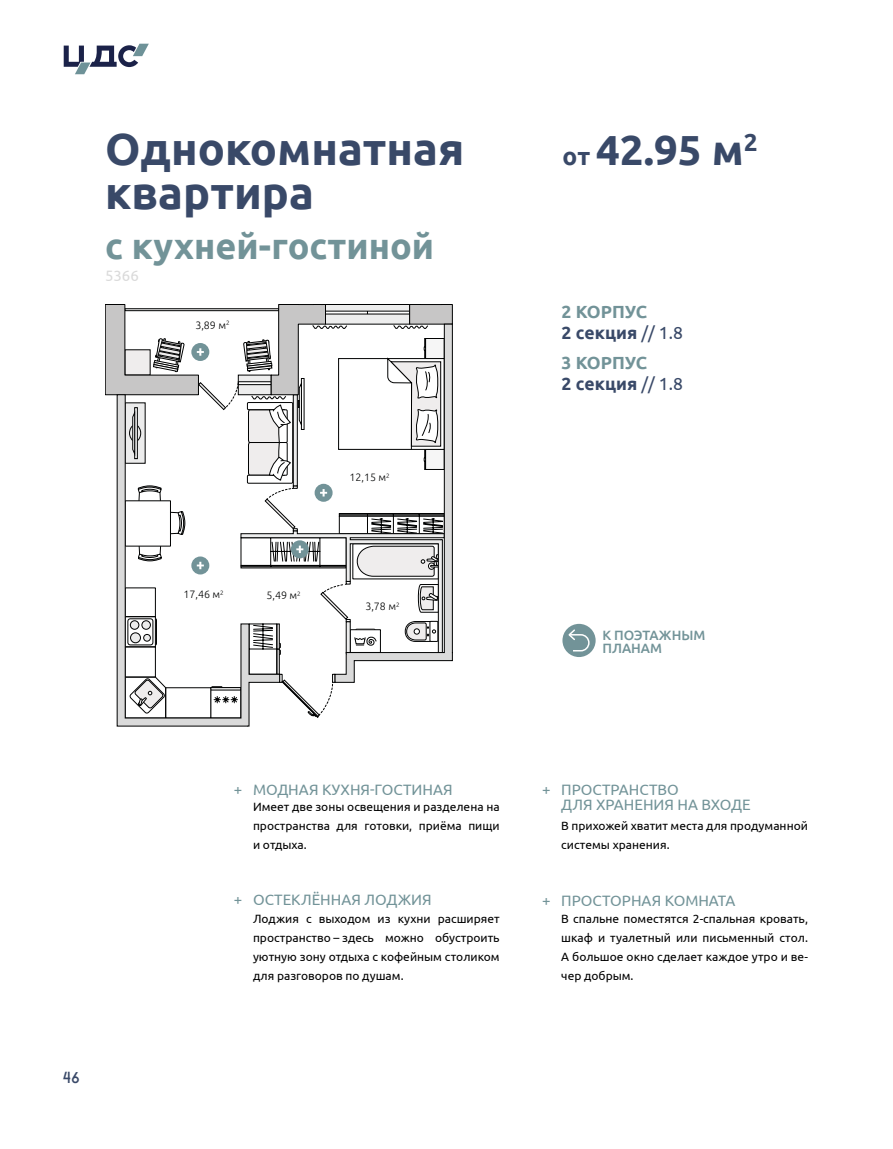
<style>
.page{position:relative;width:893px;height:1149px;background:#fff}
.page>*{position:absolute;margin:0;border:0;box-sizing:border-box;transform-origin:0 0}
.t1{font:700 45px/43.5px "Ubuntu";color:#394968}
.t2{font:700 42px "Ubuntu";color:#394968}
.t3{font:700 36px "Ubuntu";color:#729398}
.t4{font:700 17.55px/21px "Ubuntu";color:#729398}
.t5{font:15px/15px "Ubuntu";color:#729398}
.t6{font:15px "Ubuntu";color:#dadada}
.t7{font:500 13.5px/13.5px "Ubuntu";color:#729398}
.t8{font:13.5px "Minsk";color:#394968}
.t9{font:12px/18.8px "Ubuntu";color:#000;text-align:justify}
.t10{font:300 10.65px "Ubuntu";color:#010202}
.s1{font-size:24.45px}
.s2{color:#394968}
.s3{font-weight:400;color:#394968}
</style>
<div class="page">
<svg style="left:105px;top:304px;width:348px;height:414px"></svg>
<svg style="left:562px;top:623px;width:34px;height:34px"></svg>
<svg style="left:567px;top:628px;width:23px;height:24px"></svg>
<svg style="left:64px;top:44px;width:85px;height:30px"></svg>
<h1 class="t1" style="left:105px;top:127px;width:361px">Однокомнатная квартира</h1>
<h3 class="t3" style="left:105px;top:224px;width:331px">с кухней-гостиной</h3>
<p class="t6" style="left:105px;top:266px;width:35px">5366</p>
<p class="t10" style="left:195px;top:318px;width:36px">3,89 м<sup>2</sup></p>
<p class="t10" style="left:183px;top:587px;width:42px">17,46 м<sup>2</sup></p>
<p class="t10" style="left:266px;top:588px;width:36px">5,49 м<sup>2</sup></p>
<p class="t10" style="left:349px;top:470px;width:42px">12,15 м<sup>2</sup></p>
<p class="t10" style="left:365px;top:599px;width:36px">3,78 м<sup>2</sup></p>
<h2 class="t2" style="left:562px;top:125px;width:197px"><span class="s1">от</span> 42.95 м<sup>2</sup></h2>
<h3 class="t4" style="left:562px;top:301px;width:123px">2 КОРПУС<br><span class="s2">2 секция</span> <span class="s3">// 1.8</span></h3>
<h3 class="t4" style="left:562px;top:351px;width:123px">3 КОРПУС<br><span class="s2">2 секция</span> <span class="s3">// 1.8</span></h3>
<p class="t7" style="left:602px;top:627px;width:104px">К ПОЭТАЖНЫМ<br>ПЛАНАМ</p>
<p class="t8" style="left:63px;top:1066px;width:18px">46</p>
<p class="t5" style="left:234px;top:781px;width:220px">+ МОДНАЯ КУХНЯ-ГОСТИНАЯ</p>
<p class="t9" style="left:253px;top:796px;width:248px">Имеет две зоны освещения и разделена на пространства для готовки, приёма пищи и отдыха.</p>
<p class="t5" style="left:234px;top:891px;width:199px">+ ОСТЕКЛЁННАЯ ЛОДЖИЯ</p>
<p class="t9" style="left:253px;top:909px;width:248px">Лоджия с выходом из кухни расширяет пространство – здесь можно обустроить уютную зону отдыха с кофейным столиком для разговоров по душам.</p>
<p class="t5" style="left:561px;top:781px;width:191px;text-indent:-19px">+ ПРОСТРАНСТВО<br>ДЛЯ ХРАНЕНИЯ НА ВХОДЕ</p>
<p class="t9" style="left:561px;top:815px;width:248px">В прихожей хватит места для продуманной системы хранения.</p>
<p class="t5" style="left:542px;top:892px;width:195px">+ ПРОСТОРНАЯ КОМНАТА</p>
<p class="t9" style="left:561px;top:909px;width:248px">В спальне поместятся 2-спальная кровать, шкаф и туалетный или письменный стол.<br>А большое окно сделает каждое утро и ве&shy;чер добрым.</p>
</div>
